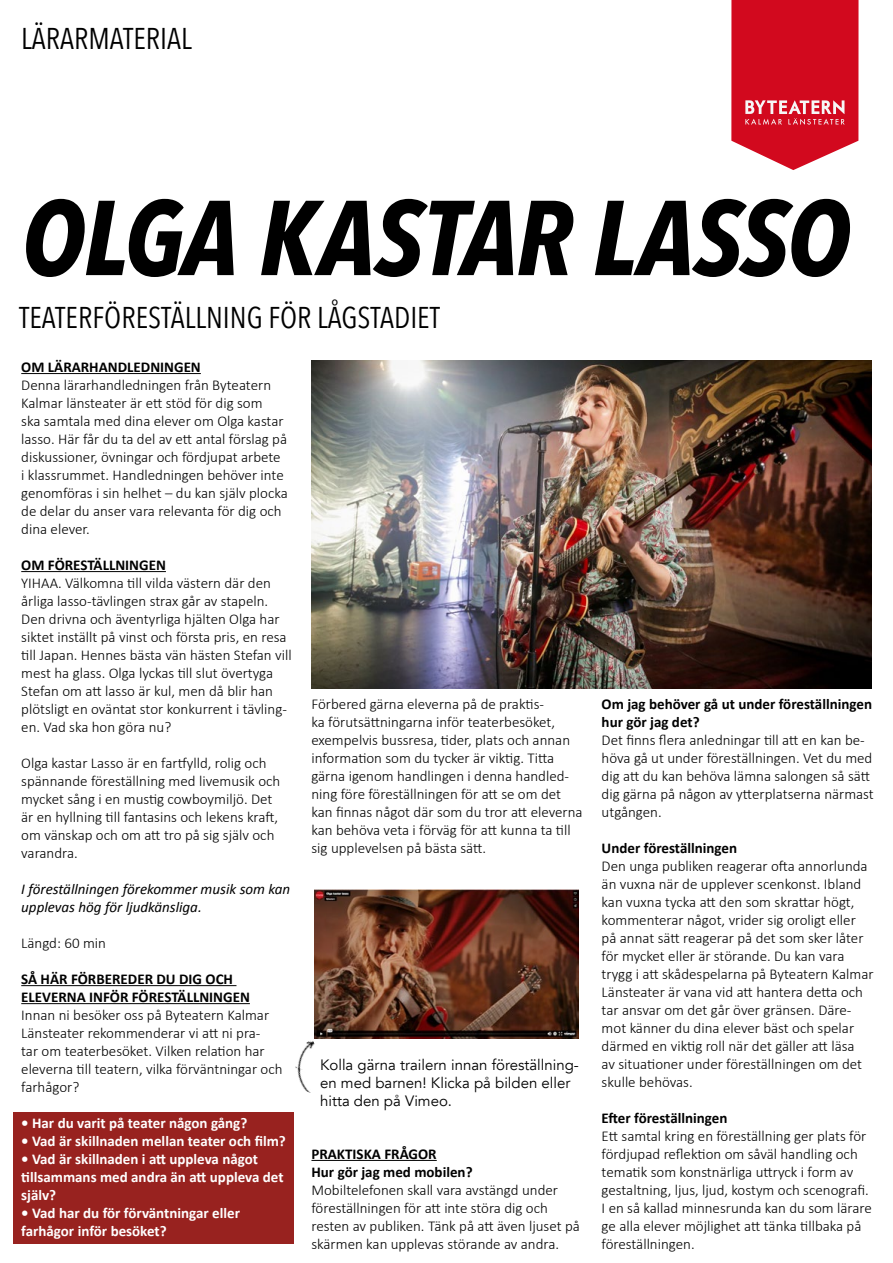
<style>
.page{position:relative;width:893px;height:1263px;background:#fff}
.page>*{position:absolute;margin:0;border:0;box-sizing:border-box;transform-origin:0 0}
.t1{font:italic 700 105px "Avenir Next Condensed";letter-spacing:-.01em;color:#000}
.t2{font:30px "Avenir Next Condensed";color:#000}
.t3{font:300 15px/18px "Calibri";color:#000}
.t4{font:700 15px/18px "Calibri";color:#000}
.t5{font:700 15px/18px "Calibri";color:#fff}
.t6{font:15px/18px "Avenir";color:#000}
.t7{font:italic 15px/18px "Calibri";color:#000}
</style>
<div class="page">
<div style="left:13px;top:1112px;width:280px;height:132px;background:#98221f"></div>
<svg style="left:731px;top:0;width:127px;height:170px;background:#d7273a"></svg>
<hr style="left:21px;top:373px;width:180px;height:1px;background:#000">
<hr style="left:21px;top:571px;width:145px;height:1px;background:#000">
<hr style="left:21px;top:985px;width:215px;height:1px;background:#000">
<hr style="left:21px;top:1003px;width:229px;height:1px;background:#000">
<hr style="left:311px;top:1160px;width:126px;height:1px;background:#000">
<img style="left:315px;top:889px;width:263px;height:149px">
<img style="left:298px;top:1041px;width:17px;height:25px">
<img style="left:295px;top:1066px;width:16px;height:27px">
<img style="left:311px;top:361px;width:561px;height:328px">
<h2 class="t2" style="left:21px;top:13px;width:172px">LÄRARMATERIAL</h2>
<h1 class="t1" style="left:21px;top:174px;width:831px">OLGA KASTAR LASSO</h1>
<h2 class="t2" style="left:19px;top:291px;width:422px">TEATERFÖRESTÄLLNING FÖR LÅGSTADIET</h2>
<p class="t4" style="left:21px;top:358px;width:181px">OM LÄRARHANDLEDNINGEN</p>
<p class="t3" style="left:21px;top:376px;width:268px">Denna lärarhandledningen från Byteatern Kalmar länsteater är ett stöd för dig som<br>ska samtala med dina elever om Olga kastar lasso. Här får du ta del av ett antal förslag på diskussioner, övningar och fördjupat arbete<br>i klassrummet. Handledningen behöver inte genomföras i sin helhet – du kan själv plocka de delar du anser vara relevanta för dig och dina elever.</p>
<p class="t4" style="left:21px;top:556px;width:146px">OM FÖRESTÄLLNINGEN</p>
<p class="t3" style="left:21px;top:574px;width:272px">YIHAA. Välkomna till vilda västern där den årliga lasso-tävlingen strax går av stapeln.<br>Den drivna och äventyrliga hjälten Olga har siktet inställt på vinst och första pris, en resa till Japan. Hennes bästa vän hästen Stefan vill mest ha glass. Olga lyckas till slut övertyga Stefan om att lasso är kul, men då blir han plötsligt en oväntat stor konkurrent i tävling&shy;en. Vad ska hon göra nu?</p>
<p class="t3" style="left:21px;top:754px;width:261px">Olga kastar Lasso är en fartfylld, rolig och spännande föreställning med livemusik och mycket sång i en mustig cowboymiljö. Det är en hyllning till fantasins och lekens kraft, om vänskap och om att tro på sig själv och varandra.</p>
<p class="t7" style="left:21px;top:879px;width:270px">I föreställningen förekommer musik som kan upplevas hög för ljudkänsliga.</p>
<p class="t3" style="left:21px;top:934px;width:86px">Längd: 60 min</p>
<p class="t4" style="left:21px;top:970px;width:230px">SÅ HÄR FÖRBEREDER DU DIG OCH<br>ELEVERNA INFÖR FÖRESTÄLLNINGEN</p>
<p class="t3" style="left:21px;top:1006px;width:263px">Innan ni besöker oss på Byteatern Kalmar Länsteater rekommenderar vi att ni pra-<br>tar om teaterbesöket. Vilken relation har eleverna till teatern, vilka förväntningar och farhågor?</p>
<p class="t5" style="left:21px;top:1114px;width:228px">• Har du varit på teater någon gång?</p>
<p class="t5" style="left:21px;top:1132px;width:266px">• Vad är skillnaden mellan teater och film?</p>
<p class="t5" style="left:21px;top:1150px;width:264px">• Vad är skillnaden i att uppleva något tillsammans med andra än att uppleva det själv?</p>
<p class="t5" style="left:21px;top:1204px;width:220px">• Vad har du för förväntningar eller farhågor inför besöket?</p>
<p class="t3" style="left:311px;top:694px;width:273px">Förbered gärna eleverna på de praktis-<br>ka förutsättningarna inför teaterbesöket, exempelvis bussresa, tider, plats och annan information som du tycker är viktig. Titta gärna igenom handlingen i denna handled&shy;ning före föreställningen för att se om det kan finnas något där som du tror att eleverna kan behöva veta i förväg för att kunna ta till sig upplevelsen på bästa sätt.</p>
<p class="t6" style="left:320px;top:1056px;width:260px">Kolla gärna trailern innan föreställning&shy;en med barnen! Klicka på bilden eller hitta den på Vimeo.</p>
<p class="t4" style="left:311px;top:1145px;width:163px">PRAKTISKA FRÅGOR<br>Hur gör jag med mobilen?</p>
<p class="t3" style="left:311px;top:1180px;width:270px">Mobiltelefonen skall vara avstängd under föreställningen för att inte störa dig och resten av publiken. Tänk på att även ljuset på skärmen kan upplevas störande av andra.</p>
<p class="t4" style="left:602px;top:695px;width:272px">Om jag behöver gå ut under föreställningen hur gör jag det?</p>
<p class="t3" style="left:602px;top:731px;width:274px">Det finns flera anledningar till att en kan be&shy;höva gå ut under föreställningen. Vet du med dig att du kan behöva lämna salongen så sätt dig gärna på någon av ytterplatserna närmast utgången.</p>
<p class="t4" style="left:602px;top:839px;width:137px">Under föreställningen</p>
<p class="t3" style="left:602px;top:857px;width:273px">Den unga publiken reagerar ofta annorlunda än vuxna när de upplever scenkonst. Ibland kan vuxna tycka att den som skrattar högt, kommenterar något, vrider sig oroligt eller på annat sätt reagerar på det som sker låter för mycket eller är störande. Du kan vara trygg i att skådespelarna på Byteatern Kalmar Länsteater är vana vid att hantera detta och tar ansvar om det går över gränsen. Däre&shy;mot känner du dina elever bäst och spelar därmed en viktig roll när det gäller att läsa<br>av situationer under föreställningen om det skulle behövas.</p>
<p class="t4" style="left:602px;top:1109px;width:127px">Efter föreställningen</p>
<p class="t3" style="left:602px;top:1127px;width:272px">Ett samtal kring en föreställning ger plats för fördjupad reflektion om såväl handling och tematik som konstnärliga uttryck i form av gestaltning, ljus, ljud, kostym och scenografi.<br>I en så kallad minnesrunda kan du som lärare ge alla elever möjlighet att tänka tillbaka på föreställningen.</p>
</div>
